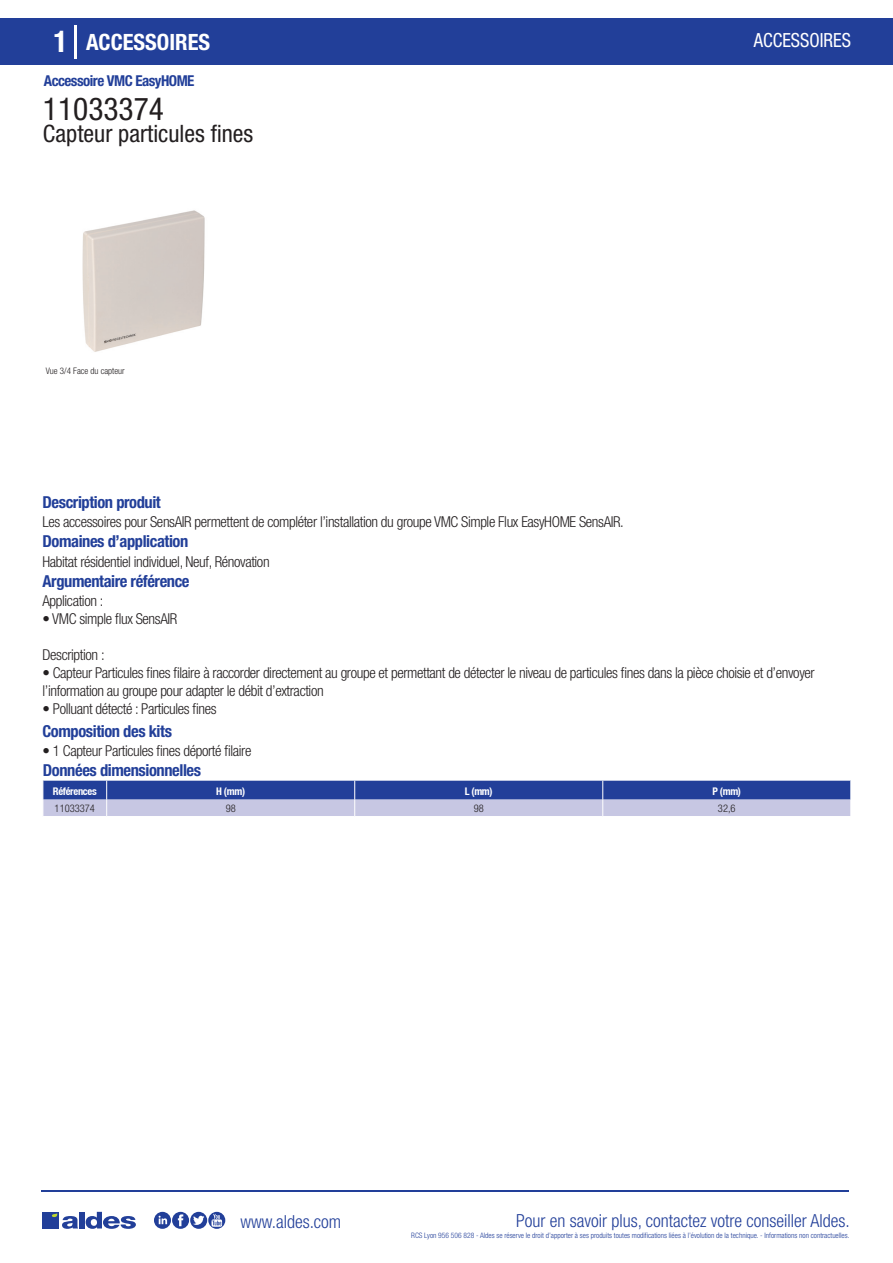
<style>
.page{position:relative;width:893px;height:1263px;background:#fff}
.page>*{position:absolute;margin:0;border:0;box-sizing:border-box;transform-origin:0 0}
.t1{font:condensed 31.5px "Helvetica Neue LT Std";color:#231f20}
.t2{font:condensed 24px "Helvetica Neue LT Std";color:#231f20}
.t3{font:700 condensed 22.5px "Helvetica Neue LT Std";color:#fff}
.t4{font:condensed 19.5px "Helvetica Neue LT Std";color:#fff;scale:.95 1}
.t5{font:300 condensed 18px "Helvetica Neue";color:#223f99}
.t6{font:700 condensed 16.5px "Helvetica Neue LT Std";letter-spacing:-.025em;color:#223f99}
.t7{font:300 condensed 15px/18px "Helvetica Neue LT Std";letter-spacing:-.025em;color:#231f20}
.t8{font:700 condensed 15px "Helvetica Neue LT Std";letter-spacing:-.035em;color:#223f99}
.t9{font:700 condensed 10.5px "Helvetica Neue";letter-spacing:-.03em;color:#fff}
.t10{font:300 condensed 10.5px "Helvetica Neue";color:#231f20}
.t11{font:300 condensed 9px "Helvetica Neue";color:#231f20}
.t12{font:300 condensed 7.5px "Helvetica Neue";color:#223f99}
.s1{font-size:30px}
</style>
<div class="page">
<div style="left:0;top:18px;width:893px;height:46px;background:#223f99"></div>
<hr style="left:74px;top:25px;width:2px;height:33px;background:#fff">
<img style="left:82px;top:210px;width:123px;height:142px">
<svg style="left:43px;top:781px;width:808px;height:35px;background:#7180bc"></svg>
<hr style="left:41px;top:1190px;width:808px;height:1px;background:#223f99">
<svg style="left:154px;top:1212px;width:71px;height:17px"></svg>
<div style="left:42px;top:1212px;width:17px;height:16px;background:#223f99"></div>
<div style="left:79px;top:1212px;width:5px;height:16px;background:#223f99"></div>
<svg style="left:86px;top:1212px;width:50px;height:17px"></svg>
<svg style="left:52px;top:1213px;width:26px;height:16px"></svg>
<h3 class="t3" style="left:54px;top:28px;width:158px"><span class="s1">1</span> ACCESSOIRES</h3>
<h3 class="t4" style="left:754px;top:29px;width:104px">ACCESSOIRES</h3>
<p class="t8" style="left:44px;top:71px;width:152px">Accessoire VMC EasyHOME</p>
<h1 class="t1" style="left:43px;top:91px;width:122px">11033374</h1>
<h2 class="t2" style="left:43px;top:120px;width:212px">Capteur particules fines</h2>
<p class="t11" style="left:46px;top:365px;width:80px">Vue 3/4 Face du capteur</p>
<p class="t6" style="left:43px;top:492px;width:120px">Description produit</p>
<p class="t6" style="left:43px;top:531px;width:147px">Domaines d’application</p>
<p class="t7" style="left:43px;top:513px;width:583px">Les accessoires pour SensAIR permettent de compléter l’installation du groupe VMC Simple Flux EasyHOME SensAIR.</p>
<p class="t7" style="left:43px;top:552px;width:229px">Habitat résidentiel individuel, Neuf, Rénovation</p>
<p class="t6" style="left:43px;top:571px;width:149px">Argumentaire référence</p>
<p class="t7" style="left:43px;top:592px;width:62px">Application :</p>
<p class="t7" style="left:43px;top:610px;width:136px">• VMC simple flux SensAIR</p>
<p class="t7" style="left:43px;top:646px;width:64px">Description :</p>
<p class="t7" style="left:43px;top:664px;width:774px">• Capteur Particules fines filaire à raccorder directement au groupe et permettant de détecter le niveau de particules fines dans la pièce choisie et d’envoyer l’information au groupe pour adapter le débit d’extraction</p>
<p class="t7" style="left:43px;top:700px;width:176px">• Polluant détecté : Particules fines</p>
<p class="t7" style="left:43px;top:742px;width:210px">• 1 Capteur Particules fines déporté filaire</p>
<p class="t6" style="left:43px;top:721px;width:131px">Composition des kits</p>
<p class="t6" style="left:43px;top:760px;width:160px">Données dimensionnelles</p>
<p class="t9" style="left:53px;top:785px;width:45px">Références</p>
<p class="t9" style="left:216px;top:785px;width:30px">H (mm)</p>
<p class="t9" style="left:465px;top:785px;width:29px">L (mm)</p>
<p class="t9" style="left:712px;top:785px;width:30px">P (mm)</p>
<p class="t10" style="left:55px;top:802px;width:42px">11033374</p>
<p class="t10" style="left:226px;top:802px;width:12px">98</p>
<p class="t10" style="left:474px;top:802px;width:12px">98</p>
<p class="t10" style="left:718px;top:802px;width:19px">32,6</p>
<p class="t5" style="left:240px;top:1211px;width:102px">www.aldes.com</p>
<p class="t5" style="left:516px;top:1211px;width:335px">Pour en savoir plus, contactez votre conseiller Aldes.</p>
<p class="t12" style="left:411px;top:1230px;width:440px">RCS Lyon 956 506 828 - Aldes se réserve le droit d’apporter à ses produits toutes modifications liées à l’évolution de la technique. - Informations non contractuelles.</p>
</div>
